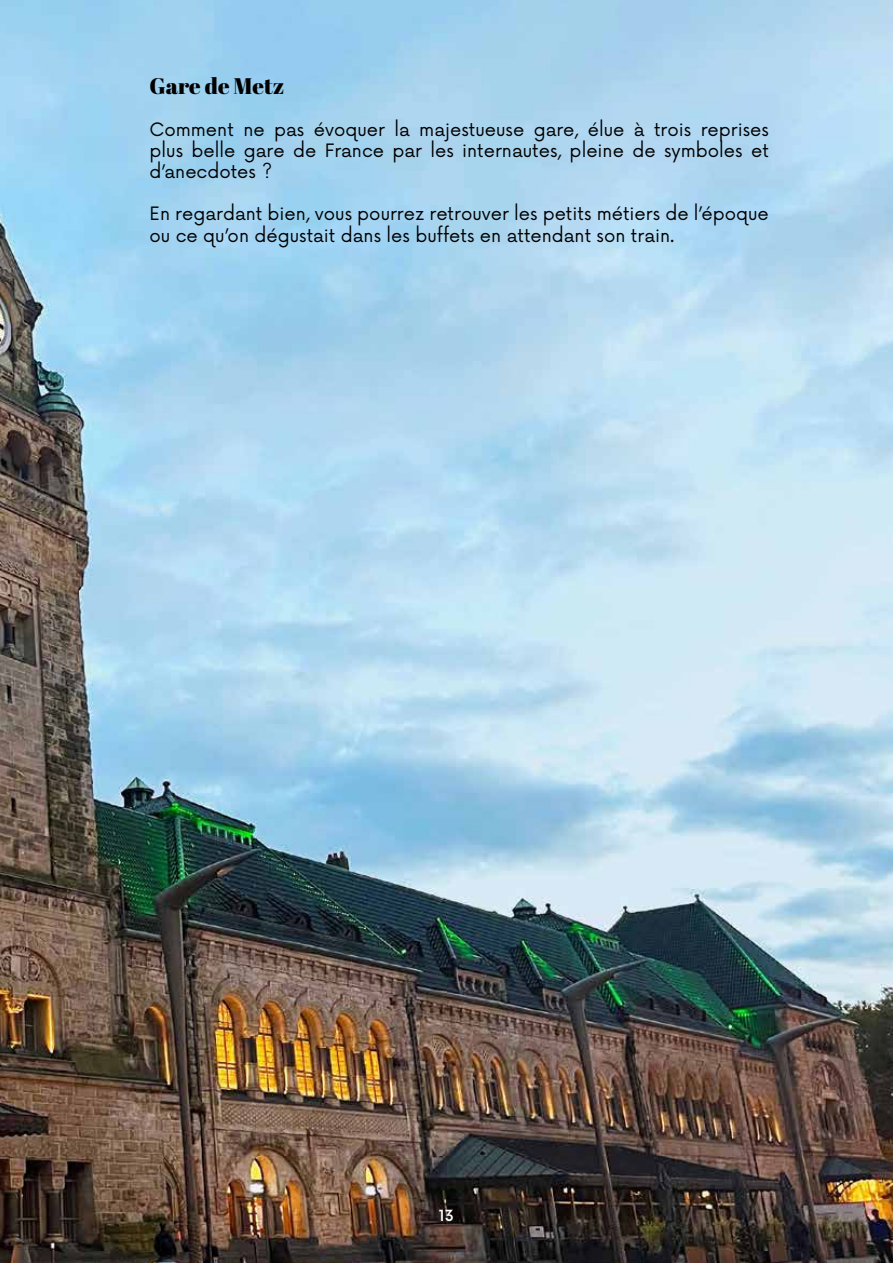
<style>
.page{position:relative;width:893px;height:1263px;background:#fff}
.page>*{position:absolute;margin:0;border:0;box-sizing:border-box;transform-origin:0 0}
.t1{font:22.5px "Abril Fatface";color:#000}
.t2{font:18px/21px "Now Alt";color:#000;text-align:justify}
.t3{font:500 15px "Now Alt";color:#fff}
</style>
<div class="page">
<img style="left:0;top:0;width:893px;height:1263px">
<p class="t1" style="left:150px;top:70px;width:136px">Gare de Metz</p>
<p class="t2" style="left:150px;top:117px;width:621px">Comment ne pas évoquer la majestueuse gare, élue à trois reprises plus belle gare de France par les internautes, pleine de symboles et d’anecdotes ?</p>
<p class="t2" style="left:150px;top:200px;width:621px;line-height:22.8px">En regardant bien, vous pourrez retrouver les petits métiers de l’époque ou ce qu’on dégustait dans les buffets en attendant son train.</p>
<p class="t3" style="left:439px;top:1204px;width:17px">13</p>
</div>
